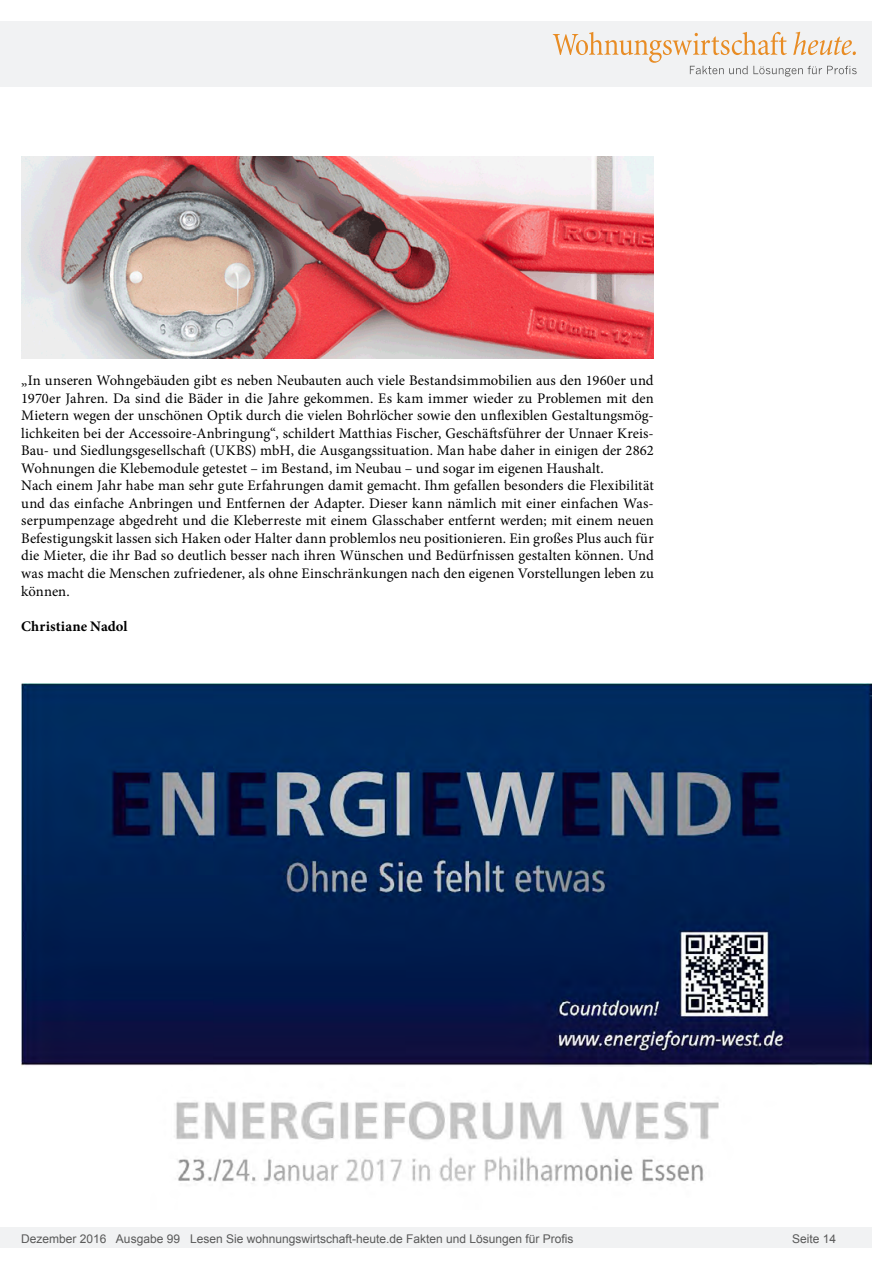
<style>
.page{position:relative;width:893px;height:1263px;background:#fff}
.page>*{position:absolute;margin:0;border:0;box-sizing:border-box;transform-origin:0 0}
.Fließtext_erste_Zeil{font:14.7px/17.5px "Minion Pro";letter-spacing:.005em;color:#000;text-align:justify}
.AUTOR{font:700 14.7px "Minion Pro";letter-spacing:.005em;color:#000}
.t1{font:12px "Arial";color:#595959}
</style>
<div class="page">
<div style="left:0;top:1227px;width:872px;height:20px;background:#f1f2f3"></div>
<div style="left:0;top:21px;width:872px;height:66px;background:#f1f2f3"></div>
<svg style="left:553px;top:32px;width:304px;height:45px"></svg>
<img style="left:21px;top:157px;width:633px;height:202px">
<img style="left:21px;top:684px;width:851px;height:500px">
<p class="Fließtext_erste_Zeil" style="left:21px;top:372px;width:634px">„In unseren Wohngebäuden gibt es neben Neubauten auch viele Bestandsimmobilien aus den 1960er und 1970er Jahren. Da sind die Bäder in die Jahre gekommen. Es kam immer wieder zu Problemen mit den Mietern wegen der unschönen Optik durch die vielen Bohrlöcher sowie den unflexiblen Gestaltungsmög&shy;lichkeiten bei der Accessoire-Anbringung“, schildert Matthias Fischer, Geschäftsführer der Unnaer Kreis-Bau- und Siedlungsgesellschaft (UKBS) mbH, die Ausgangssituation. Man habe daher in einigen der 2862<br>Wohnungen die Klebemodule getestet – im Bestand, im Neubau – und sogar im eigenen Haushalt.</p>
<p class="Fließtext_erste_Zeil" style="left:21px;top:477px;width:634px">Nach einem Jahr habe man sehr gute Erfahrungen damit gemacht. Ihm gefallen besonders die Flexibilität und das einfache Anbringen und Entfernen der Adapter. Dieser kann nämlich mit einer einfachen Was&shy;serpumpenzage abgedreht und die Kleberreste mit einem Glasschaber entfernt werden; mit einem neuen Befestigungskit lassen sich Haken oder Halter dann problemlos neu positionieren. Ein großes Plus auch für die Mieter, die ihr Bad so deutlich besser nach ihren Wünschen und Bedürfnissen gestalten können. Und was macht die Menschen zufriedener, als ohne Einschränkungen nach den eigenen Vorstellungen leben zu können.</p>
<p class="AUTOR" style="left:21px;top:616px;width:108px">Christiane Nadol</p>
<p class="t1" style="left:21px;top:1230px;width:554px">Dezember 2016 Ausgabe 99 Lesen Sie wohnungswirtschaft-heute.de Fakten und Lösungen für Profis</p>
<p class="t1" style="left:792px;top:1231px;width:46px">Seite 14</p>
</div>
